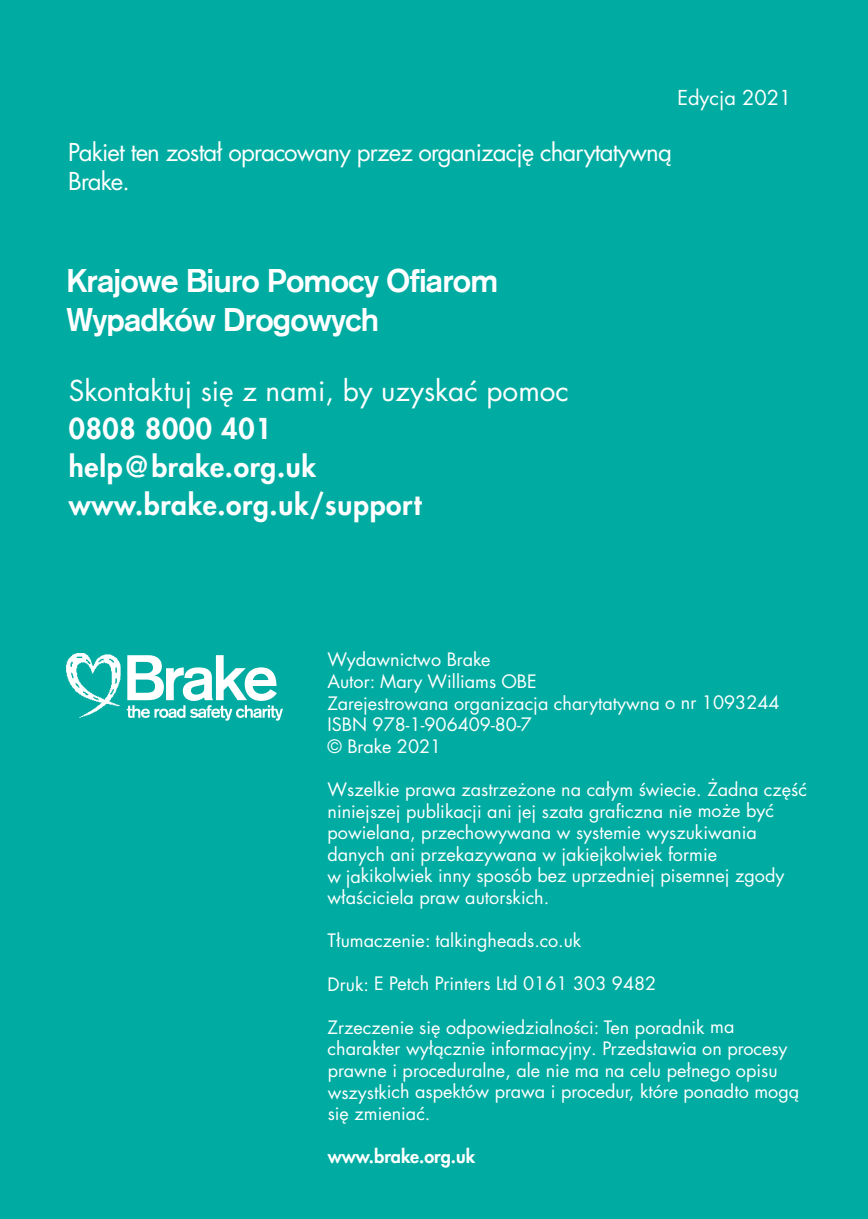
<style>
.page{position:relative;width:868px;height:1219px;background:#fff}
.page>*{position:absolute;margin:0;border:0;box-sizing:border-box;transform-origin:0 0}
.t1{font:700 32px/38.4px "Akzidenz Grotesk";letter-spacing:-.025em;color:#fff}
.t2{font:800 28px/38px "Futura LT Pro";letter-spacing:.025em;color:#fff}
.t3{font:28px "Futura LT Pro";color:#fff}
.t4{font:24px/29px "Futura LT Pro";letter-spacing:-.035em;color:#fff}
.t5{font:20px "Futura LT Pro";color:#fff}
.t6{font:18px/21.6px "Futura LT Pro";color:#fff}
.t7{font:800 18px "Futura LT Pro";color:#fff}
</style>
<div class="page">
<div style="left:0;top:0;width:867px;height:1219px;background:#00aca2"></div>
<svg style="left:127px;top:655px;width:156px;height:66px"></svg>
<img style="left:66px;top:653px;width:55px;height:65px">
<p class="t5" style="left:677px;top:88px;width:115px">Edycja 2021</p>
<h3 class="t4" style="left:68px;top:139px;width:605px">Pakiet ten został opracowany przez organizację charytatywną<br>Brake.</h3>
<h1 class="t1" style="left:67px;top:264px;width:433px">Krajowe Biuro Pomocy Ofiarom<br>Wypadków Drogowych</h1>
<h2 class="t3" style="left:69px;top:378px;width:501px">Skontaktuj się z nami, by uzyskać pomoc</h2>
<h2 class="t2" style="left:69px;top:412px;width:354px">0808 8000 401 help@brake.org.uk www.brake.org.uk/support</h2>
<p class="t6" style="left:327px;top:651px;width:453px">Wydawnictwo Brake<br>Autor: Mary Williams OBE<br>Zarejestrowana organizacja charytatywna o nr 1093244<br>ISBN 978-1-906409-80-7<br>© Brake 2021</p>
<p class="t6" style="left:327px;top:780px;width:481px">Wszelkie prawa zastrzeżone na całym świecie. Żadna część niniejszej publikacji ani jej szata graficzna nie może być powielana, przechowywana w systemie wyszukiwania danych ani przekazywana w jakiejkolwiek formie<br>w jakikolwiek inny sposób bez uprzedniej pisemnej zgody właściciela praw autorskich.</p>
<p class="t6" style="left:327px;top:931px;width:255px">Tłumaczenie: talkingheads.co.uk</p>
<p class="t6" style="left:327px;top:974px;width:330px">Druk: E Petch Printers Ltd 0161 303 9482</p>
<p class="t6" style="left:327px;top:1018px;width:473px">Zrzeczenie się odpowiedzialności: Ten poradnik ma charakter wyłącznie informacyjny. Przedstawia on procesy prawne i proceduralne, ale nie ma na celu pełnego opisu wszystkich aspektów prawa i procedur, które ponadto mogą się zmieniać.</p>
<p class="t7" style="left:327px;top:1148px;width:149px">www.brake.org.uk</p>
</div>
